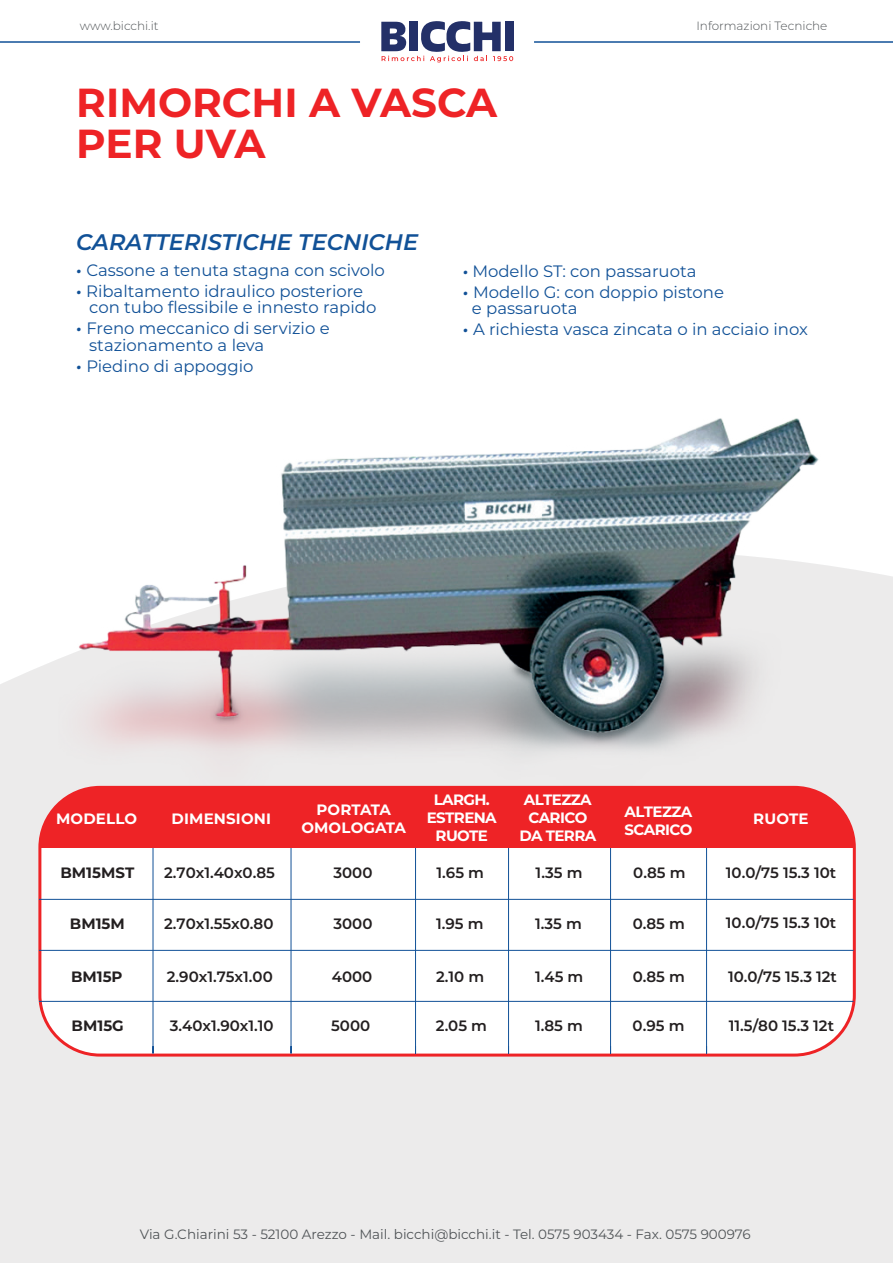
<style>
.page{position:relative;width:893px;height:1263px;background:#fff}
.page>*{position:absolute;margin:0;border:0;box-sizing:border-box;transform-origin:0 0}
.t1{font:700 40.5px/40.5px "Montserrat";color:#ee2326}
.t2{font:italic 600 22.5px "Montserrat";color:#115197}
.t3{font:16.5px/16.5px "Montserrat";color:#115197}
.t4{font:600 15px "Montserrat";color:#231f20}
.t5{font:700 15px/18px "Montserrat";letter-spacing:-.04em;color:#fff;text-align:center}
.t6{font:700 15px/18px "Montserrat";letter-spacing:.01em;color:#fff;text-align:center}
.t7{font:700 15px "Montserrat";color:#231f20}
.t8{font:13.5px "Montserrat";color:#505457}
.t9{font:300 12px "Montserrat";color:#505457}
.s1{font-weight:600;font-style:italic}
</style>
<div class="page">
<div style="left:0;top:575px;width:893px;height:688px;background:#ecebeb"></div>
<img style="left:10px;top:418px;width:874px;height:459px">
<div style="left:40px;top:787px;width:814px;height:268px;background:#fff;border-radius:60px"></div>
<div style="left:38px;top:786px;width:818px;height:270px;border:3px solid #ee2326;border-radius:60px"></div>
<hr style="left:508px;top:831px;width:1px;height:222px;background:#115197">
<hr style="left:39px;top:899px;width:815px;height:1px;background:#115197">
<hr style="left:39px;top:950px;width:815px;height:1px;background:#115197">
<hr style="left:39px;top:1001px;width:815px;height:1px;background:#115197">
<hr style="left:153px;top:831px;width:1px;height:222px;background:#115197">
<hr style="left:291px;top:831px;width:1px;height:222px;background:#115197">
<hr style="left:415px;top:831px;width:1px;height:222px;background:#115197">
<hr style="left:610px;top:831px;width:1px;height:222px;background:#115197">
<hr style="left:706px;top:831px;width:1px;height:222px;background:#115197">
<div style="left:40px;top:787px;width:814px;height:61px;background:#ee2326"></div>
<hr style="left:534px;top:41px;width:359px;height:2px;background:#115197">
<hr style="left:0;top:41px;width:360px;height:2px;background:#115197">
<svg style="left:381px;top:21px;width:132px;height:41px"></svg>
<p class="t9" style="left:80px;top:18px;width:80px">www.bicchi.it</p>
<h1 class="t1" style="left:76px;top:81px;width:422px">RIMORCHI A VASCA<br>PER UVA</h1>
<p class="t9" style="left:696px;top:18px;width:133px">Informazioni Tecniche</p>
<h2 class="t2" style="left:76px;top:226px;width:343px">CARATTERISTICHE TECNICHE</h2>
<p class="t3" style="left:76px;top:261px;width:310px"><span class="s1">•</span> Cassone a tenuta stagna con scivolo</p>
<p class="t3" style="left:89px;top:282px;width:289px;text-indent:-13px"><span class="s1">•</span> Ribaltamento idraulico posteriore con tubo flessibile e innesto rapido</p>
<p class="t3" style="left:89px;top:320px;width:242px;text-indent:-13px"><span class="s1">•</span> Freno meccanico di servizio e stazionamento a leva</p>
<p class="t3" style="left:76px;top:357px;width:179px"><span class="s1">•</span> Piedino di appoggio</p>
<p class="t3" style="left:463px;top:262px;width:235px"><span class="s1">•</span> Modello ST: con passaruota</p>
<p class="t3" style="left:472px;top:283px;width:253px;text-indent:-9px"><span class="s1">•</span> Modello G: con doppio pistone e passaruota</p>
<p class="t3" style="left:463px;top:320px;width:346px"><span class="s1">•</span> A richiesta vasca zincata o in acciaio inox</p>
<p class="t6" style="left:56px;top:809px;width:83px">MODELLO</p>
<p class="t7" style="left:61px;top:862px;width:75px">BM15MST</p>
<p class="t6" style="left:172px;top:809px;width:101px">DIMENSIONI</p>
<p class="t4" style="left:164px;top:862px;width:112px">2.70x1.40x0.85</p>
<p class="t6" style="left:301px;top:800px;width:106px">PORTATA<br>OMOLOGATA</p>
<p class="t4" style="left:333px;top:862px;width:41px">3000</p>
<p class="t5" style="left:427px;top:789px;width:71px">LARGH.<br>ESTRENA<br>RUOTE</p>
<p class="t4" style="left:437px;top:862px;width:49px">1.65 m</p>
<p class="t5" style="left:520px;top:789px;width:78px">ALTEZZA<br>CARICO<br>DA TERRA</p>
<p class="t4" style="left:536px;top:862px;width:48px">1.35 m</p>
<p class="t5" style="left:624px;top:801px;width:69px;text-align:left">ALTEZZA<br>SCARICO</p>
<p class="t4" style="left:633px;top:862px;width:54px">0.85 m</p>
<p class="t7" style="left:70px;top:913px;width:56px">BM15M</p>
<p class="t4" style="left:164px;top:913px;width:111px">2.70x1.55x0.80</p>
<p class="t4" style="left:333px;top:913px;width:41px">3000</p>
<p class="t4" style="left:436px;top:913px;width:49px">1.95 m</p>
<p class="t4" style="left:535px;top:913px;width:48px">1.35 m</p>
<p class="t4" style="left:633px;top:913px;width:54px">0.85 m</p>
<p class="t7" style="left:71px;top:965px;width:53px">BM15P</p>
<p class="t7" style="left:72px;top:1015px;width:54px">BM15G</p>
<p class="t4" style="left:167px;top:966px;width:107px">2.90x1.75x1.00</p>
<p class="t4" style="left:170px;top:1015px;width:105px">3.40x1.90x1.10</p>
<p class="t4" style="left:332px;top:966px;width:42px">4000</p>
<p class="t4" style="left:331px;top:1015px;width:41px">5000</p>
<p class="t4" style="left:436px;top:966px;width:50px">2.10 m</p>
<p class="t4" style="left:436px;top:1015px;width:53px">2.05 m</p>
<p class="t4" style="left:535px;top:966px;width:50px">1.45 m</p>
<p class="t4" style="left:535px;top:1015px;width:49px">1.85 m</p>
<p class="t4" style="left:633px;top:966px;width:54px">0.85 m</p>
<p class="t4" style="left:633px;top:1015px;width:53px">0.95 m</p>
<p class="t5" style="left:753px;top:809px;width:57px">RUOTE</p>
<p class="t4" style="left:726px;top:862px;width:112px">10.0/75 15.3 10t</p>
<p class="t4" style="left:726px;top:912px;width:112px">10.0/75 15.3 10t</p>
<p class="t4" style="left:728px;top:966px;width:110px">10.0/75 15.3 12t</p>
<p class="t4" style="left:729px;top:1015px;width:107px">11.5/80 15.3 12t</p>
<p class="t8" style="left:140px;top:1225px;width:612px">Via G.Chiarini 53 - 52100 Arezzo - Mail. bicchi@bicchi.it - Tel. 0575 903434 - Fax. 0575 900976</p>
</div>
